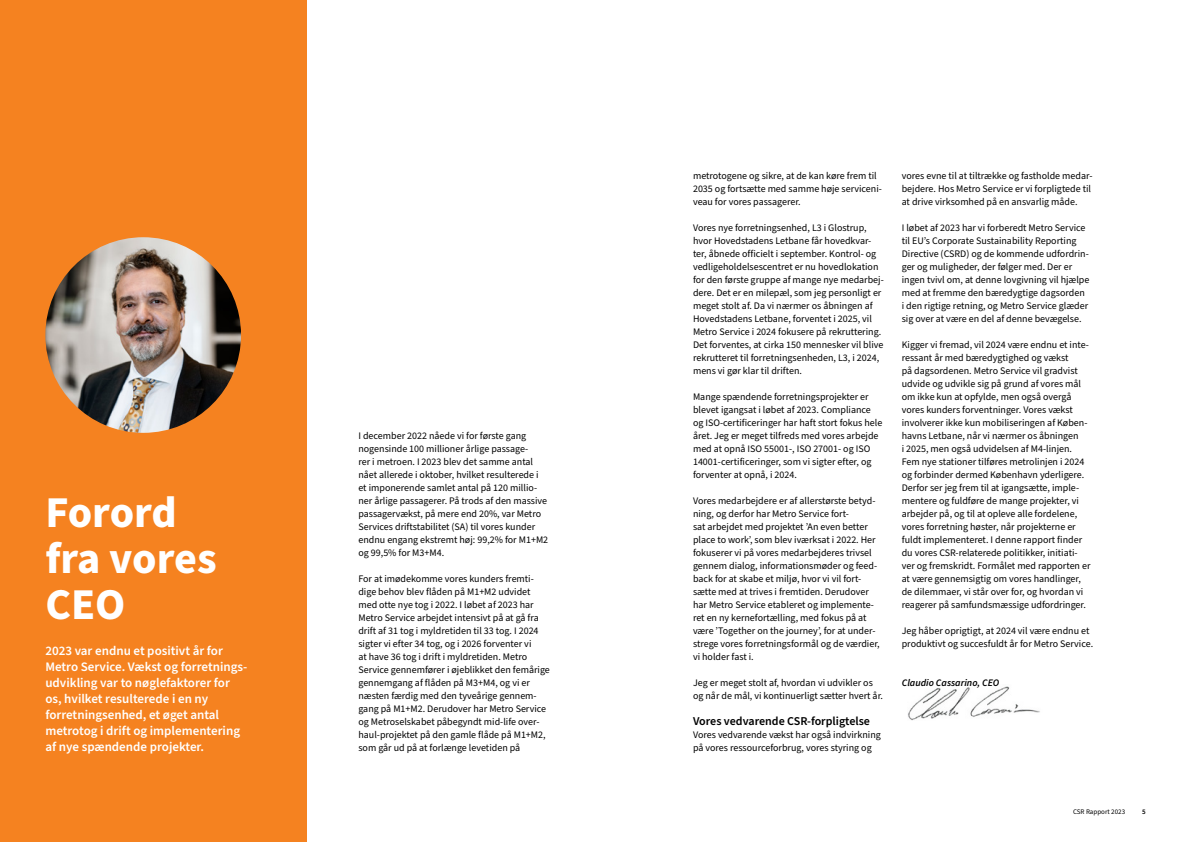
<style>
.page{position:relative;width:1191px;height:842px;background:#fff}
.page>*{position:absolute;margin:0;border:0;box-sizing:border-box;transform-origin:0 0}
.t1{font:700 44px/46px "Source Sans Pro";color:#fff}
.t2{font:600 13px/16px "Source Sans Pro";color:#fff}
.t3{font:600 12px "Source Sans Pro";color:#000}
.t4{font:10px/13px "Source Sans Pro";color:#000}
.t5{font:italic 600 10px "Source Sans Pro";color:#000}
.t6{font:7px "Source Sans Pro";color:#000}
.t7{font:600 7px "Source Sans Pro";color:#000}
</style>
<div class="page">
<img style="left:908px;top:686px;width:132px;height:35px">
<div style="left:0;top:0;width:306px;height:842px;background:#f58220"></div>
<img style="left:45px;top:237px;width:196px;height:196px;border-radius:98px">
<h1 class="t1" style="left:45px;top:490px;width:173px">Forord fra vores<br>CEO</h1>
<h2 class="t2" style="left:45px;top:643px;width:204px">2023 var endnu et positivt år for Metro Service. Vækst og forretnings&shy;udvikling var to nøglefaktorer for os, hvilket resulterede i en ny forretningsenhed, et øget antal metrotog i drift og implementering af nye spændende projekter.</h2>
<p class="t4" style="left:358px;top:429px;width:191px">I december 2022 nåede vi for første gang nogensinde 100 millioner årlige passage-<br>rer i metroen. I 2023 blev det samme antal nået allerede i oktober, hvilket resulterede i et imponerende samlet antal på 120 millio&shy;ner årlige passagerer. På trods af den massive passagervækst, på mere end 20%, var Metro Services driftstabilitet (SA) til vores kunder endnu engang ekstremt høj: 99,2% for M1+M2 og 99,5% for M3+M4.</p>
<p class="t4" style="left:358px;top:572px;width:193px">For at imødekomme vores kunders fremti&shy;dige behov blev flåden på M1+M2 udvidet med otte nye tog i 2022. I løbet af 2023 har Metro Service arbejdet intensivt på at gå fra drift af 31 tog i myldretiden til 33 tog. I 2024 sigter vi efter 34 tog, og i 2026 forventer vi<br>at have 36 tog i drift i myldretiden. Metro Service gennemfører i øjeblikket den femårige gennemgang af flåden på M3+M4, og vi er næsten færdig med den tyveårige gennem&shy;gang på M1+M2. Derudover har Metro Service og Metroselskabet påbegyndt mid-life over&shy;haul-projektet på den gamle flåde på M1+M2, som går ud på at forlænge levetiden på</p>
<p class="t4" style="left:693px;top:170px;width:190px">metrotogene og sikre, at de kan køre frem til<br>2035 og fortsætte med samme høje serviceni&shy;veau for vores passagerer.</p>
<p class="t4" style="left:693px;top:222px;width:192px">Vores nye forretningsenhed, L3 i Glostrup, hvor Hovedstadens Letbane får hovedkvar&shy;ter, åbnede officielt i september. Kontrol- og vedligeholdelsescentret er nu hovedlokation for den første gruppe af mange nye medarbej&shy;dere. Det er en milepæl, som jeg personligt er meget stolt af. Da vi nærmer os åbningen af Hovedstadens Letbane, forventet i 2025, vil Metro Service i 2024 fokusere på rekruttering.<br>Det forventes, at cirka 150 mennesker vil blive rekrutteret til forretningsenheden, L3, i 2024, mens vi gør klar til driften.</p>
<p class="t4" style="left:693px;top:391px;width:191px">Mange spændende forretningsprojekter er blevet igangsat i løbet af 2023. Compliance og ISO-certificeringer har haft stort fokus hele året. Jeg er meget tilfreds med vores arbejde med at opnå ISO 55001-, ISO 27001- og ISO 14001-certificeringer, som vi sigter efter, og forventer at opnå, i 2024.</p>
<p class="t4" style="left:693px;top:495px;width:188px">Vores medarbejdere er af allerstørste betyd&shy;ning, og derfor har Metro Service fort-<br>sat arbejdet med projektet ’An even better place to work’, som blev iværksat i 2022. Her fokuserer vi på vores medarbejderes trivsel gennem dialog, informationsmøder og feed&shy;back for at skabe et miljø, hvor vi vil fort&shy;sætte med at trives i fremtiden. Derudover har Metro Service etableret og implemente&shy;ret en ny kernefortælling, med fokus på at være ’Together on the journey’, for at under&shy;strege vores forretningsformål og de værdier, vi holder fast i.</p>
<p class="t4" style="left:693px;top:677px;width:191px">Jeg er meget stolt af, hvordan vi udvikler os og når de mål, vi kontinuerligt sætter hvert år.</p>
<p class="t3" style="left:693px;top:713px;width:178px">Vores vedvarende CSR-forpligtelse</p>
<p class="t4" style="left:693px;top:729px;width:189px">Vores vedvarende vækst har også indvirkning på vores ressourceforbrug, vores styring og</p>
<p class="t4" style="left:901px;top:170px;width:192px">vores evne til at tiltrække og fastholde medar&shy;bejdere. Hos Metro Service er vi forpligtede til at drive virksomhed på en ansvarlig måde.</p>
<p class="t4" style="left:901px;top:222px;width:189px">I løbet af 2023 har vi forberedt Metro Service til EU’s Corporate Sustainability Reporting Directive (CSRD) og de kommende udfordrin&shy;ger og muligheder, der følger med. Der er ingen tvivl om, at denne lovgivning vil hjælpe med at fremme den bæredygtige dagsorden i den rigtige retning, og Metro Service glæder sig over at være en del af denne bevægelse.</p>
<p class="t4" style="left:901px;top:339px;width:190px">Kigger vi fremad, vil 2024 være endnu et inte&shy;ressant år med bæredygtighed og vækst<br>på dagsordenen. Metro Service vil gradvist udvide og udvikle sig på grund af vores mål om ikke kun at opfylde, men også overgå vores kunders forventninger. Vores vækst involverer ikke kun mobiliseringen af Køben&shy;havns Letbane, når vi nærmer os åbningen<br>i 2025, men også udvidelsen af M4-linjen.<br>Fem nye stationer tilføres metrolinjen i 2024 og forbinder dermed København yderligere.<br>Derfor ser jeg frem til at igangsætte, imple&shy;mentere og fuldføre de mange projekter, vi arbejder på, og til at opleve alle fordelene, vores forretning høster, når projekterne er fuldt implementeret. I denne rapport finder du vores CSR-relaterede politikker, initiati&shy;ver og fremskridt. Formålet med rapporten er at være gennemsigtig om vores handlinger, de dilemmaer, vi står over for, og hvordan vi reagerer på samfundsmæssige udfordringer.</p>
<p class="t4" style="left:901px;top:624px;width:193px">Jeg håber oprigtigt, at 2024 vil være endnu et produktivt og succesfuldt år for Metro Service.</p>
<p class="t5" style="left:901px;top:676px;width:99px">Claudio Cassarino, CEO</p>
<p class="t6" style="left:1073px;top:807px;width:54px">CSR Rapport 2023</p>
<p class="t7" style="left:1142px;top:807px;width:5px">5</p>
</div>
